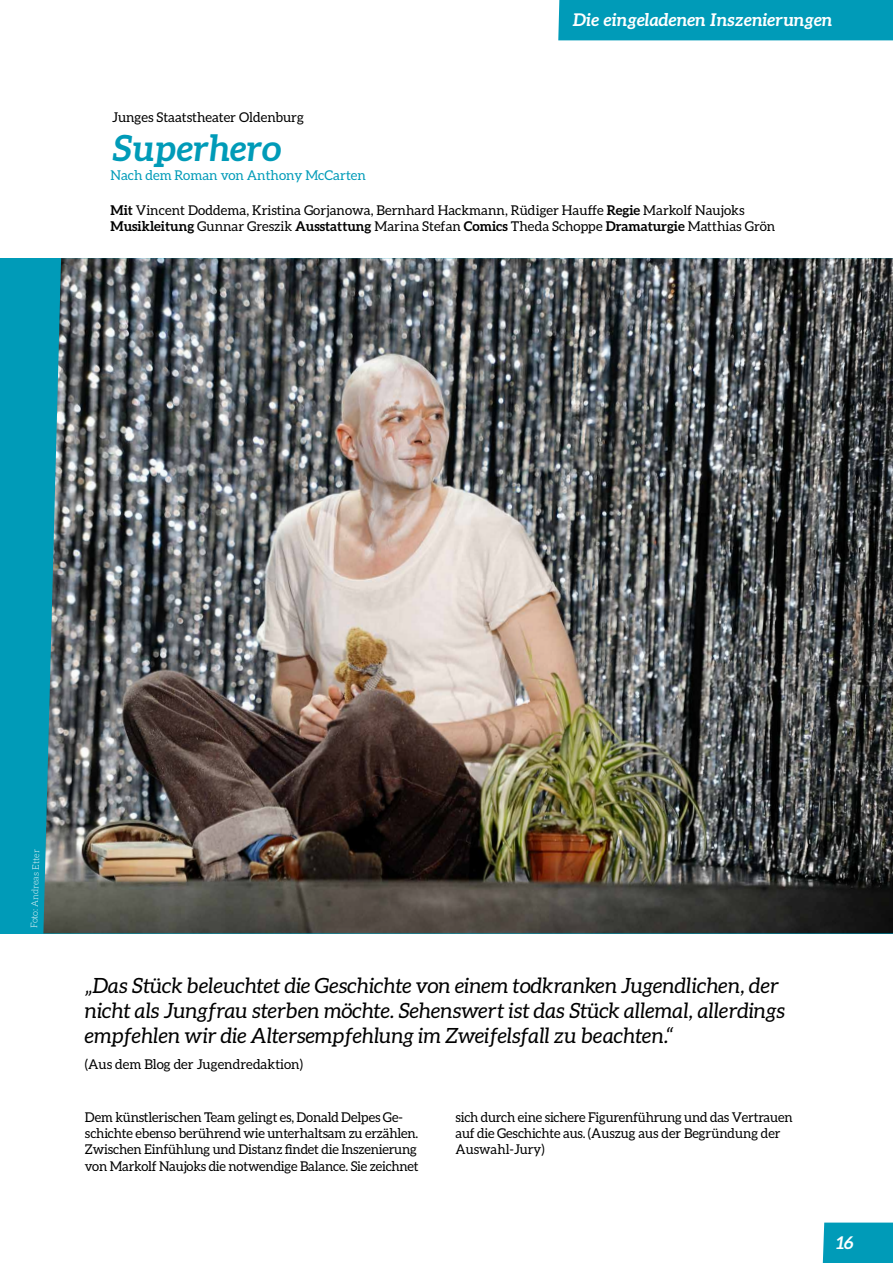
<style>
.page{position:relative;width:893px;height:1263px;background:#fff}
.page>*{position:absolute;margin:0;border:0;box-sizing:border-box;transform-origin:0 0}
.t1{font:italic 700 36px "Aleo";color:#009bb8}
.t2{font:italic 21px/25.2px "Aleo";color:#000}
.t3{font:italic 700 17.55px "Aleo";color:#fff}
.t4{font:13.5px/16.2px "Aleo";letter-spacing:-.015em;color:#000}
.t5{font:13.5px "Aleo";color:#009bb8}
.t6{font:300 9px "Aleo";color:#fff}
.s1{font-weight:700}
</style>
<div class="page">
<div style="left:823px;top:1222px;width:70px;height:41px;background:#009bb8"></div>
<div style="left:0;top:258px;width:893px;height:675px;background:#009bb8"></div>
<img style="left:43px;top:258px;width:850px;height:675px">
<div style="left:558px;top:0;width:335px;height:40px;background:#009bb8"></div>
<p class="t3" style="left:572px;top:10px;width:261px">Die eingeladenen Inszenierungen</p>
<p class="t4" style="left:112px;top:109px;width:193px">Junges Staatstheater Oldenburg</p>
<h1 class="t1" style="left:112px;top:127px;width:171px">Superhero</h1>
<p class="t5" style="left:111px;top:168px;width:257px">Nach dem Roman von Anthony McCarten</p>
<p class="t4" style="left:111px;top:202px;width:666px"><span class="s1">Mit</span> Vincent Doddema, Kristina Gorjanowa, Bernhard Hackmann, Rüdiger Hauffe <span class="s1">Regie</span> Markolf Naujoks<br><span class="s1">Musikleitung</span> Gunnar Greszik <span class="s1">Ausstattung</span> Marina Stefan <span class="s1">Comics</span> Theda Schoppe <span class="s1">Dramaturgie</span> Matthias Grön</p>
<p class="t6" style="left:29px;top:928px;width:80px;rotate:-88deg">Foto: Andreas Etter</p>
<h2 class="t2" style="left:85px;top:973px;width:702px">„Das Stück beleuchtet die Geschichte von einem todkranken Jugendlichen, der nicht als Jungfrau sterben möchte. Sehenswert ist das Stück allemal, allerdings empfehlen wir die Altersempfehlung im Zweifelsfall zu beachten.“</h2>
<p class="t4" style="left:85px;top:1055px;width:220px">(Aus dem Blog der Jugendredaktion)</p>
<p class="t4" style="left:85px;top:1109px;width:335px">Dem künstlerischen Team gelingt es, Donald Delpes Ge&shy;schichte ebenso berührend wie unterhaltsam zu erzählen.<br>Zwischen Einfühlung und Distanz findet die Inszenierung von Markolf Naujoks die notwendige Balance. Sie zeichnet</p>
<p class="t4" style="left:455px;top:1109px;width:339px">sich durch eine sichere Figurenführung und das Vertrauen auf die Geschichte aus. (Auszug aus der Begründung der<br>Auswahl-Jury)</p>
<p class="t3" style="left:836px;top:1232px;width:20px">16</p>
</div>
